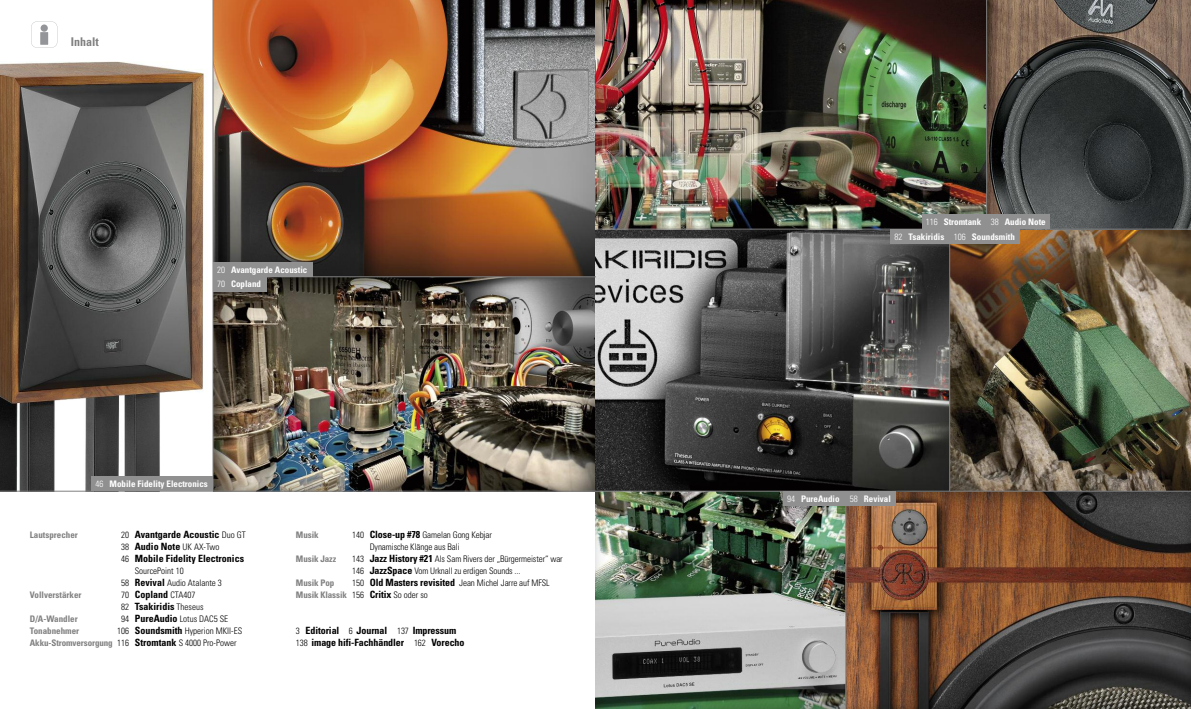
<style>
.page{position:relative;width:1191px;height:709px;background:#fff}
.page>*{position:absolute;margin:0;border:0;box-sizing:border-box;transform-origin:0 0}
.t1{font:700 condensed 12px "Univers";color:#808080}
.t2{font:700 condensed 10px/12px "Univers";letter-spacing:-.01em;color:#000}
.t3{font:300 condensed 9px/12px "Univers";letter-spacing:-.01em;color:#000}
.t4{font:700 condensed 9px "Univers";color:#fff}
.t5{font:700 condensed 9px "Univers";color:#808080}
.s1{font-weight:300}
.s2{font-weight:300;font-size:9px}
.s3{font-weight:700;font-size:10px}
.s4{font-weight:700;color:#808080}
</style>
<div class="page">
<img style="left:0;top:24px;width:213px;height:467px">
<svg style="left:57px;top:24px;width:1px;height:24px"></svg>
<svg style="left:31px;top:22px;width:26px;height:26px"></svg>
<div style="left:68px;top:26px;width:459px;height:24px;background:#fff"></div>
<img style="left:950px;top:230px;width:241px;height:261px">
<img style="left:987px;top:0;width:204px;height:229px">
<img style="left:214px;top:277px;width:381px;height:214px">
<img style="left:846px;top:492px;width:345px;height:217px">
<img style="left:214px;top:0;width:381px;height:276px">
<img style="left:595px;top:230px;width:354px;height:261px">
<img style="left:595px;top:492px;width:250px;height:217px">
<hr style="left:213px;top:0;width:1px;height:491px;background:#808080">
<hr style="left:0;top:491px;width:1191px;height:1px;background:#808080">
<img style="left:595px;top:0;width:391px;height:229px">
<hr style="left:595px;top:229px;width:596px;height:1px;background:#808080">
<hr style="left:213px;top:276px;width:383px;height:1px;background:#808080">
<hr style="left:845px;top:491px;width:1px;height:218px;background:#808080">
<hr style="left:949px;top:229px;width:1px;height:262px;background:#808080">
<hr style="left:986px;top:0;width:1px;height:229px;background:#808080">
<div style="left:213px;top:262px;width:100px;height:15px;background:#909090"></div>
<div style="left:986px;top:214px;width:64px;height:15px;background:#909090"></div>
<div style="left:92px;top:476px;width:121px;height:15px;background:#909090"></div>
<div style="left:846px;top:491px;width:49px;height:15px;background:#909090"></div>
<div style="left:213px;top:277px;width:53px;height:14px;background:#909090"></div>
<div style="left:890px;top:229px;width:59px;height:15px;background:#909090"></div>
<div style="left:783px;top:491px;width:62px;height:15px;background:#909090"></div>
<div style="left:950px;top:229px;width:69px;height:15px;background:#909090"></div>
<div style="left:921px;top:214px;width:65px;height:15px;background:#909090"></div>
<h1 class="t1" style="left:71px;top:37px;width:29px">Inhalt</h1>
<p class="t4" style="left:217px;top:266px;width:92px"><span class="s1">20</span> Avantgarde Acoustic</p>
<p class="t4" style="left:217px;top:281px;width:45px"><span class="s1">70</span> Copland</p>
<p class="t4" style="left:96px;top:480px;width:114px"><span class="s1">46</span> Mobile Fidelity Electronics</p>
<p class="t5" style="left:30px;top:531px;width:49px">Lautsprecher</p>
<p class="t2" style="left:121px;top:529px;width:126px"><span class="s2">20</span> Avantgarde Acoustic <span class="s2">Duo GT</span></p>
<p class="t3" style="left:121px;top:541px;width:100px">38 <span class="s3">Audio Note</span> UK AX-Two</p>
<p class="t2" style="left:121px;top:553px;width:124px"><span class="s2">46</span> Mobile Fidelity Electronics</p>
<p class="t3" style="left:121px;top:565px;width:102px;text-indent:14px">SourcePoint 10<br>58 <span class="s3">Revival</span> Audio Atalante 3</p>
<p class="t5" style="left:30px;top:591px;width:53px">Vollverstärker</p>
<p class="t3" style="left:121px;top:589px;width:76px">70 <span class="s3">Copland</span> CTA407</p>
<p class="t2" style="left:121px;top:601px;width:84px"><span class="s2">82</span> Tsakiridis <span class="s2">Theseus</span></p>
<p class="t5" style="left:30px;top:615px;width:49px">D/A-Wandler</p>
<p class="t3" style="left:121px;top:613px;width:109px">94 <span class="s3">PureAudio</span> Lotus DAC5 SE</p>
<p class="t5" style="left:30px;top:627px;width:51px">Tonabnehmer</p>
<p class="t3" style="left:30px;top:625px;width:214px;text-indent:87px">106 <span class="s3">Soundsmith</span> Hyperion MKII-ES<br><span class="s4">Akku-Stromversorgung</span> 116 <span class="s3">Stromtank</span> S 4000 Pro-Power</p>
<p class="t5" style="left:296px;top:531px;width:24px">Musik</p>
<p class="t3" style="left:370px;top:529px;width:124px;text-indent:-17px">140 <span class="s3">Close-up #78</span> Gamelan Gong Kebjar<br>Dynamische Klänge aus Bali</p>
<p class="t5" style="left:296px;top:555px;width:42px">Musik Jazz</p>
<p class="t3" style="left:352px;top:553px;width:212px">143 <span class="s3">Jazz History #21</span> Als Sam Rivers der „Bürgermeister“ war<br>146 <span class="s3">JazzSpace</span> Vom Urknall zu erdigen Sounds ...</p>
<p class="t5" style="left:296px;top:579px;width:40px">Musik Pop</p>
<p class="t3" style="left:296px;top:577px;width:255px;text-indent:56px">150 <span class="s3">Old Masters revisited</span> Jean Michel Jarre auf MFSL<br><span class="s4">Musik Klassik</span> 156 <span class="s3">Critix</span> So oder so</p>
<p class="t2" style="left:296px;top:625px;width:170px"><span class="s2">3</span> Editorial <span class="s2">6</span> Journal <span class="s2">137</span> Impressum<br><span class="s2">138</span> image hifi-Fachhändler <span class="s2">162</span> Vorecho</p>
<p class="t4" style="left:925px;top:218px;width:57px"><span class="s1">116</span> Stromtank</p>
<p class="t4" style="left:990px;top:218px;width:56px"><span class="s1">38</span> Audio Note</p>
<p class="t4" style="left:894px;top:233px;width:51px"><span class="s1">82</span> Tsakiridis</p>
<p class="t4" style="left:954px;top:233px;width:62px"><span class="s1">106</span> Soundsmith</p>
<p class="t4" style="left:787px;top:495px;width:54px"><span class="s1">94</span> PureAudio</p>
<p class="t4" style="left:850px;top:495px;width:42px"><span class="s1">58</span> Revival</p>
</div>
